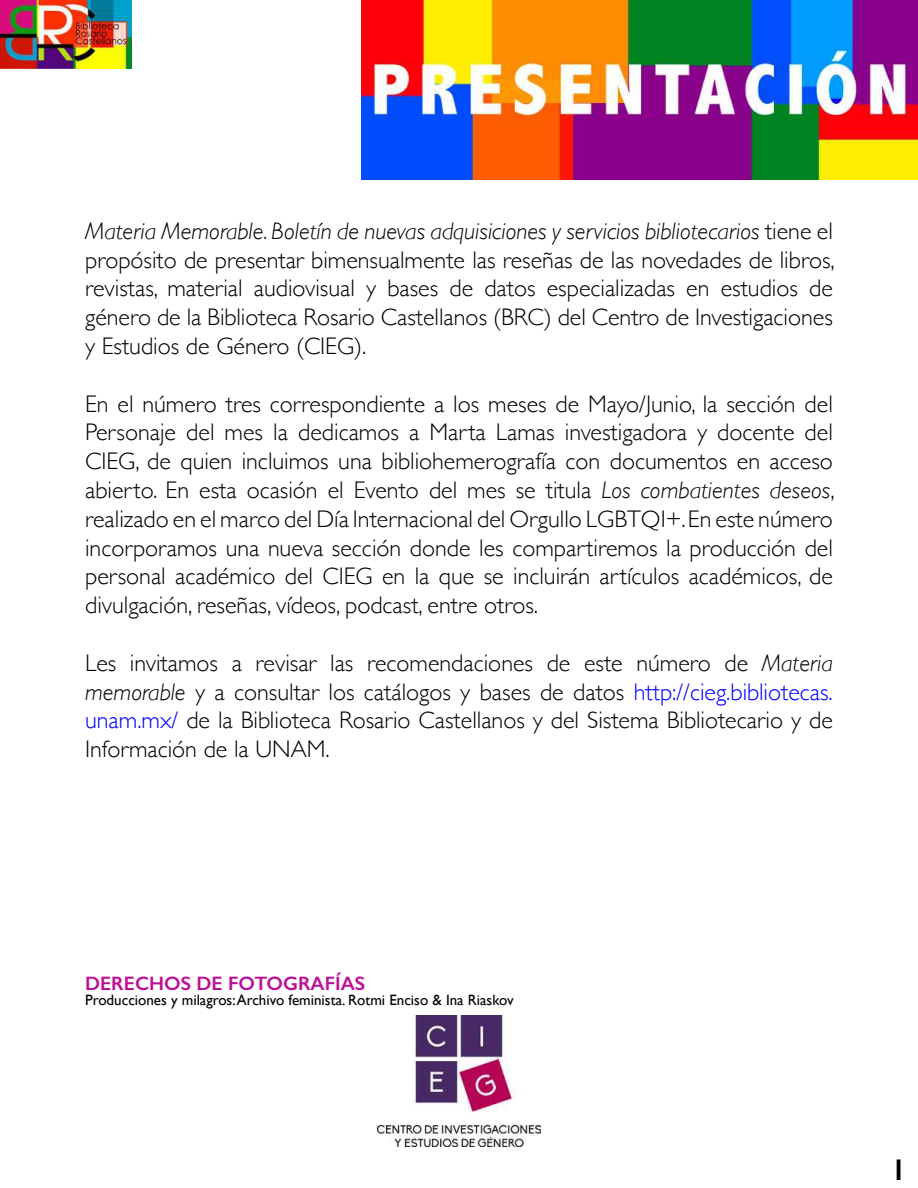
<style>
.page{position:relative;width:918px;height:1188px;background:#fff}
.page>*{position:absolute;margin:0;border:0;box-sizing:border-box;transform-origin:0 0}
.t1{font:600 30px "Gill Sans";color:#000}
.t2{font:300 24px/28.8px "Gill Sans";color:#000;text-align:justify}
.t3{font:600 19.5px "Gill Sans";color:#bd0f96}
.t4{font:15px "Gill Sans";color:#000}
.s1{font-style:italic}
.s2{color:#00f}
</style>
<div class="page">
<img style="left:377px;top:1015px;width:164px;height:131px">
<img style="left:0;top:0;width:132px;height:68px">
<img style="left:361px;top:0;width:557px;height:180px">
<p class="t2" style="left:85px;top:216px;width:751px"><span class="s1">Materia Memorable. Boletín de nuevas adquisiciones y servicios bibliotecarios</span> tiene el propósito de presentar bimensualmente las reseñas de las novedades de libros, revistas, material audiovisual y bases de datos especializadas en estudios de género de la Biblioteca Rosario Castellanos (BRC) del Centro de Investigaciones y Estudios de Género (CIEG).</p>
<p class="t2" style="left:85px;top:388px;width:751px">En el número tres correspondiente a los meses de Mayo/Junio, la sección del Personaje del mes la dedicamos a Marta Lamas investigadora y docente del CIEG, de quien incluimos una bibliohemerografía con documentos en acceso abierto. En esta ocasión el Evento del mes se titula <span class="s1">Los combatientes deseos</span>, realizado en el marco del Día Internacional del Orgullo LGBTQI+. En este número incorporamos una nueva sección donde les compartiremos la producción del personal académico del CIEG en la que se incluirán artículos académicos, de divulgación, reseñas, vídeos, podcast, entre otros.</p>
<p class="t2" style="left:85px;top:648px;width:749px">Les invitamos a revisar las recomendaciones de este número de <span class="s1">Materia memorable</span> y a consultar los catálogos y bases de datos <span class="s2">http://cieg.bibliotecas. unam.mx/</span> de la Biblioteca Rosario Castellanos y del Sistema Bibliotecario y de Información de la UNAM.</p>
<p class="t3" style="left:85px;top:971px;width:282px">DERECHOS DE FOTOGRAFÍAS</p>
<p class="t4" style="left:85px;top:991px;width:430px">Producciones y milagros: Archivo feminista. Rotmi Enciso &amp; Ina Riaskov</p>
<p class="t1" style="left:891px;top:1152px;width:17px">1</p>
</div>
